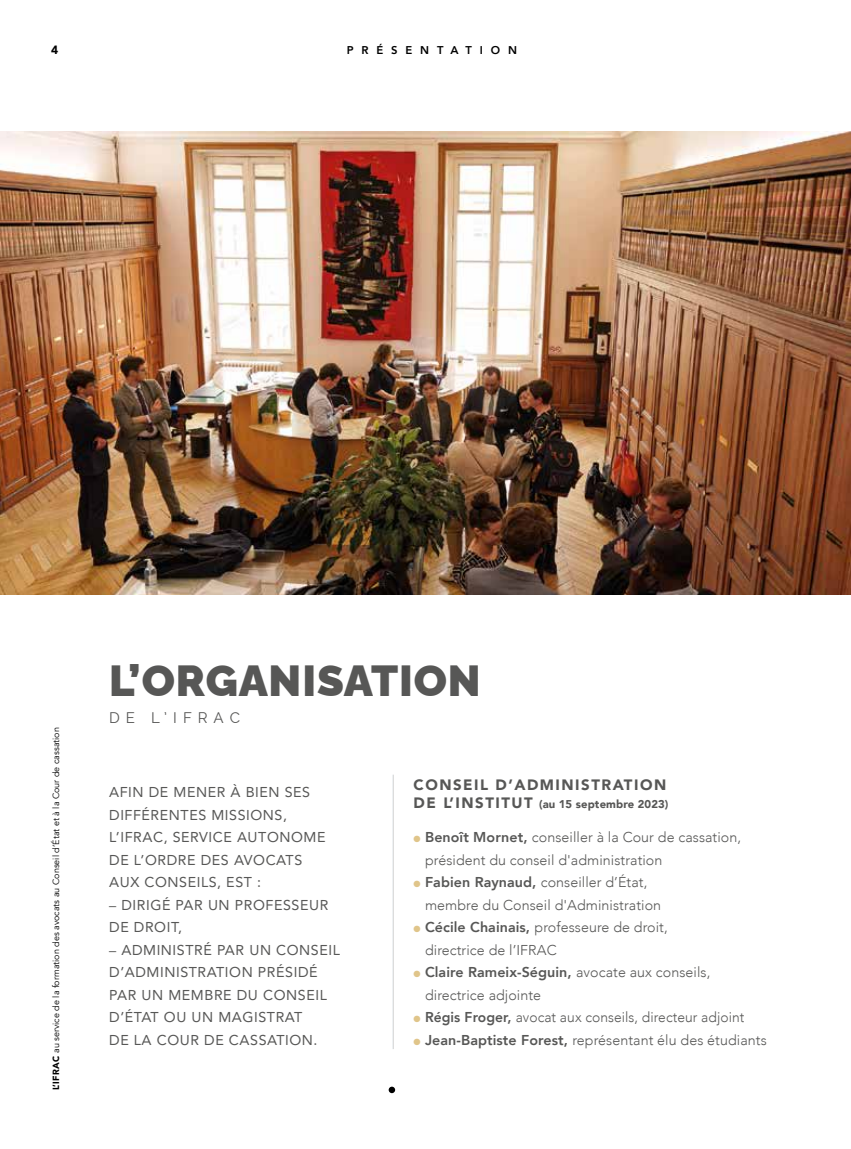
<style>
.page{position:relative;width:851px;height:1149px;background:#fff}
.page>*{position:absolute;margin:0;border:0;box-sizing:border-box;transform-origin:0 0}
.t1{font:100 43.5px "Raleway";letter-spacing:.02em;color:#575756}
.t2{font:900 15px "Avenir";letter-spacing:.1em;color:#575756}
.t3{font:15px "Raleway";letter-spacing:.4em;color:#575756}
.t4{font:300 14.25px/22.5px "Avenir";letter-spacing:.005em;color:#575756}
.t5{font:14.25px/22.5px "Avenir";letter-spacing:.04em;color:#575756}
.t6{font:900 12px "Avenir";color:#000}
.t7{font:900 11.25px "Avenir";letter-spacing:.01em;color:#575756}
.t8{font:800 11.25px "Avenir";letter-spacing:.7em;color:#000}
.t9{font:9px "Avenir";color:#000}
.s1{font-weight:900}
.s2{font-size:15px}
.s3{color:#e0c58a}
.s4{font-weight:800}
</style>
<div class="page">
<img style="left:0;top:131px;width:850px;height:463px">
<svg style="left:388px;top:1086px;width:7px;height:6px"></svg>
<p class="t6" style="left:51px;top:40px;width:9px">4</p>
<p class="t8" style="left:346px;top:41px;width:172px">PRÉSENTATION</p>
<p class="t9" style="left:51px;top:1089px;width:364px;rotate:-90deg"><span class="s1">L’IFRAC</span> au service de la formation des avocats au Conseil d’État et à la Cour de cassation</p>
<h1 class="t1" style="left:109px;top:645px;width:373px">L’ORGANISATION</h1>
<p class="t3" style="left:109px;top:708px;width:132px">DE L’IFRAC</p>
<p class="t5" style="left:109px;top:780px;width:218px">AFIN DE MENER À BIEN SES<br>DIFFÉRENTES MISSIONS,<br>L’IFRAC, SERVICE AUTONOME<br>DE L’ORDRE DES AVOCATS<br>AUX CONSEILS, EST :</p>
<p class="t5" style="left:109px;top:892px;width:221px">– DIRIGÉ PAR UN PROFESSEUR<br>DE DROIT,</p>
<p class="t5" style="left:109px;top:937px;width:232px">– ADMINISTRÉ PAR UN CONSEIL<br>D’ADMINISTRATION PRÉSIDÉ<br>PAR UN MEMBRE DU CONSEIL<br>D’ÉTAT OU UN MAGISTRAT<br>DE LA COUR DE CASSATION.</p>
<p class="t2" style="left:413px;top:771px;width:254px">CONSEIL D’ADMINISTRATION</p>
<p class="t7" style="left:413px;top:793px;width:256px"><span class="s2">DE L’INSTITUT</span> (au 15 septembre 2023)</p>
<p class="t4" style="left:425px;top:825px;width:317px;text-indent:-11px"><span class="s3">●</span> <span class="s4">Benoît Mornet,</span> conseiller à la Cour de cassation, président du conseil d'administration</p>
<p class="t4" style="left:425px;top:870px;width:237px;text-indent:-11px"><span class="s3">●</span> <span class="s4">Fabien Raynaud,</span> conseiller d’État, membre du Conseil d'Administration</p>
<p class="t4" style="left:425px;top:915px;width:244px;text-indent:-11px"><span class="s3">●</span> <span class="s4">Cécile Chainais,</span> professeure de droit, directrice de l’IFRAC</p>
<p class="t4" style="left:425px;top:960px;width:287px;text-indent:-11px"><span class="s3">●</span> <span class="s4">Claire Rameix-Séguin,</span> avocate aux conseils, directrice adjointe</p>
<p class="t4" style="left:413px;top:1005px;width:332px"><span class="s3">●</span> <span class="s4">Régis Froger,</span> avocat aux conseils, directeur adjoint</p>
<p class="t4" style="left:413px;top:1028px;width:354px"><span class="s3">●</span> <span class="s4">Jean-Baptiste Forest,</span> représentant élu des étudiants</p>
</div>
